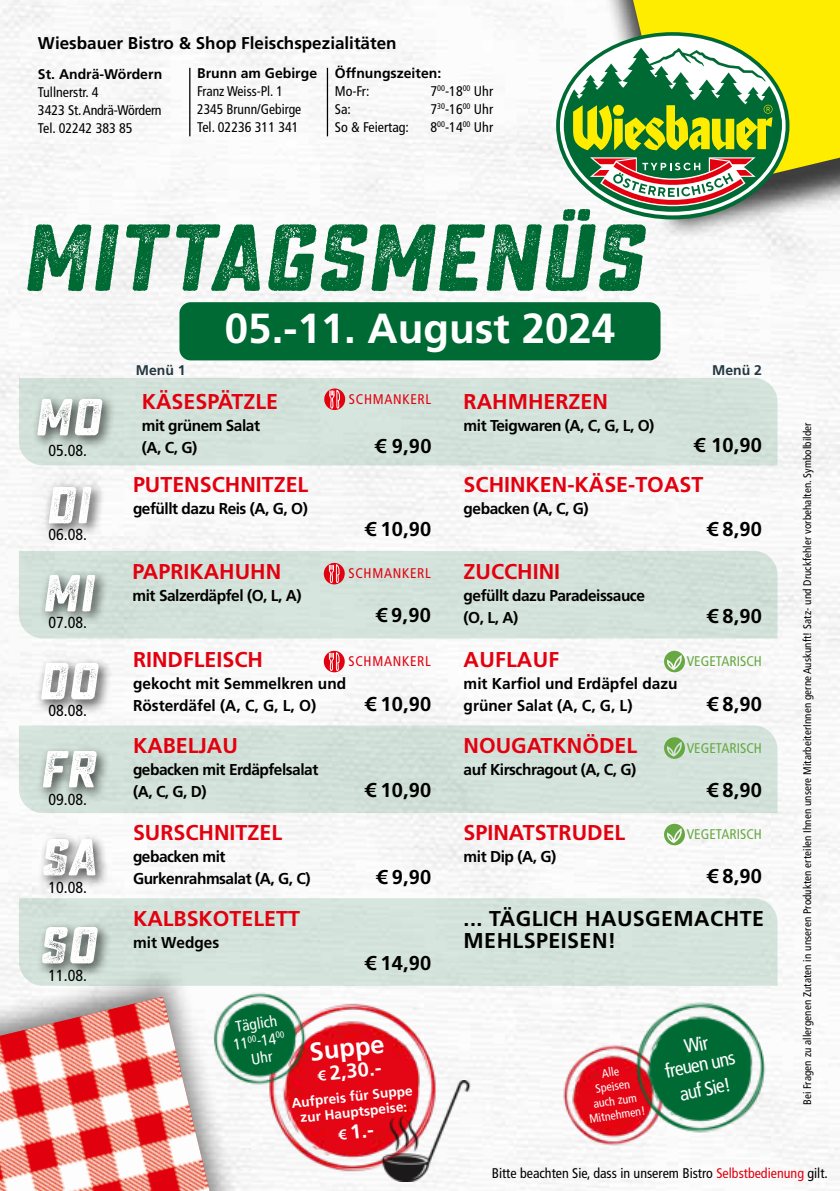
<style>
.page{position:relative;width:840px;height:1191px;background:#fff}
.page>*{position:absolute;margin:0;border:0;box-sizing:border-box;transform-origin:0 0}
.t1{font:94.6px "Sucrose Slant Bold Two";color:#006a34}
.t2{font:52px/88px "Sucrose Slant Bold Two";color:#fff}
.t3{font:700 42px "Frutiger LT Std";color:#fff}
.t4{font:700 25.4px "Frutiger LT Std";color:#fff}
.t5{font:700 21.4px "Frutiger LT Std";color:#e3000f}
.t6{font:700 21.4px/21.4px "Frutiger LT Std";letter-spacing:.02em;color:#000}
.t7{font:700 20px "Frutiger LT Std";letter-spacing:.01em;color:#000}
.t8{font:700 20px "Frutiger LT Std";color:#fff}
.t9{font:condensed 19.6px/20.2px "Frutiger LT Std";color:#fff;text-align:center}
.t10{font:700 17px "Frutiger LT Std";color:#000}
.t11{font:condensed 16px "Frutiger LT Std";color:#000}
.t12{font:700 15.8px/22px "Frutiger LT Std";letter-spacing:-.03em;color:#000}
.t13{font:700 15.8px/22px "Frutiger LT Std";color:#000}
.t14{font:condensed 15.6px/17.2px "Frutiger LT Std";color:#fff;text-align:center}
.t15{font:condensed 14px/18px "Frutiger LT Std";color:#000}
.t16{font:700 14px "Frutiger LT Std";color:#000}
.t17{font:condensed 14px "Frutiger LT Std";color:#67a843}
.t18{font:condensed 14px "Frutiger LT Std";letter-spacing:.05em;color:#e3000f}
.t19{font:700 14px "Frutiger LT Std";color:#233742}
.t20{font:700 13.8px/15.6px "Frutiger LT Std";color:#fff;text-align:center}
.t21{font:condensed 12px/14.4px "Frutiger LT Std";color:#fff;text-align:center}
.t22{font:condensed 11px "Frutiger LT Std";letter-spacing:.01em;color:#000}
.s1{font-size:14.2px}
.s2{color:#e3000f}
</style>
<div class="page">
<img style="left:0;top:0;width:839px;height:1191px">
<div style="left:19px;top:898px;width:758px;height:87px;background:#d3e3db"></div>
<div style="left:19px;top:725px;width:758px;height:88px;background:#d2e1d9"></div>
<div style="left:19px;top:551px;width:758px;height:87px;background:#d3e2da"></div>
<div style="left:19px;top:378px;width:758px;height:87px;background:#d3e2da"></div>
<hr style="left:189px;top:68px;width:1px;height:68px;background:#000">
<hr style="left:326px;top:68px;width:2px;height:68px;background:#000">
<div style="left:32px;top:392px;width:85px;height:586px;background:#000;opacity:.75"></div>
<img style="left:557px;top:1024px;width:118px;height:126px">
<img style="left:625px;top:998px;width:153px;height:143px">
<svg style="left:663px;top:651px;width:21px;height:21px"></svg>
<div style="left:324px;top:388px;width:21px;height:22px;background:#e3000f;border-radius:50%"></div>
<svg style="left:329px;top:390px;width:11px;height:19px"></svg>
<div style="left:568px;top:0;width:271px;height:241px;background:#000;opacity:.75"></div>
<svg style="left:632px;top:0;width:207px;height:196px;fill:#ffed00"></svg>
<svg style="left:556px;top:32px;width:233px;height:187px"></svg>
<div style="left:559px;top:36px;width:226px;height:179px;background:#fff;border-radius:50%"></div>
<svg style="left:563px;top:48px;width:218px;height:165px"></svg>
<div style="left:0;top:972px;width:234px;height:219px;background:#000;opacity:.47"></div>
<img style="left:0;top:996px;width:209px;height:195px">
<img style="left:257px;top:968px;width:200px;height:213px">
<img style="left:206px;top:989px;width:108px;height:101px">
<img style="left:354px;top:1080px;width:143px;height:101px">
<div style="left:179px;top:302px;width:481px;height:58px;background:#006a34;border-radius:11px"></div>
<div style="left:323px;top:563px;width:21px;height:21px;background:#e3000f;border-radius:50%"></div>
<svg style="left:328px;top:564px;width:12px;height:19px"></svg>
<div style="left:323px;top:651px;width:21px;height:21px;background:#e3000f;border-radius:50%"></div>
<svg style="left:328px;top:652px;width:12px;height:19px"></svg>
<svg style="left:663px;top:737px;width:21px;height:22px"></svg>
<svg style="left:663px;top:823px;width:21px;height:22px"></svg>
<p class="t10" style="left:38px;top:33px;width:360px">Wiesbauer Bistro &amp; Shop Fleischspezialitäten</p>
<p class="t16" style="left:38px;top:65px;width:126px">St. Andrä-Wördern</p>
<p class="t15" style="left:38px;top:83px;width:125px">Tullnerstr. 4<br>3423 St. Andrä-Wördern<br>Tel. 02242 383 85</p>
<p class="t16" style="left:334px;top:64px;width:108px">Öffnungszeiten:</p>
<p class="t15" style="left:334px;top:82px;width:36px">Mo-Fr:</p>
<p class="t15" style="left:430px;top:82px;width:64px">7<sup>00</sup>-18<sup>00</sup> Uhr</p>
<p class="t15" style="left:334px;top:100px;width:18px">Sa:</p>
<p class="t15" style="left:430px;top:100px;width:64px">7<sup>30</sup>-16<sup>00</sup> Uhr</p>
<p class="t15" style="left:334px;top:118px;width:76px">So &amp; Feiertag:</p>
<p class="t15" style="left:430px;top:118px;width:64px">8<sup>00</sup>-14<sup>00</sup> Uhr</p>
<p class="t16" style="left:197px;top:65px;width:121px">Brunn am Gebirge</p>
<p class="t15" style="left:197px;top:82px;width:106px">Franz Weiss-Pl. 1<br>2345 Brunn/Gebirge<br>Tel. 02236 311 341</p>
<h1 class="t1" style="left:21px;top:202px;width:623px">MITTAGSMENÜS</h1>
<h3 class="t3" style="left:225px;top:304px;width:391px">05.-11. August 2024</h3>
<h2 class="t2" style="left:34px;top:374px;width:69px">MO<br>DI<br>MI<br>DO<br>FR<br>SA<br>SO</h2>
<p class="t11" style="left:48px;top:441px;width:40px">05.08.</p>
<p class="t11" style="left:48px;top:525px;width:40px">06.08.</p>
<p class="t11" style="left:48px;top:613px;width:40px">07.08.</p>
<p class="t11" style="left:48px;top:701px;width:40px">08.08.</p>
<p class="t11" style="left:48px;top:789px;width:40px">09.08.</p>
<p class="t11" style="left:48px;top:877px;width:40px">10.08.</p>
<p class="t11" style="left:48px;top:965px;width:40px">11.08.</p>
<p class="t19" style="left:136px;top:362px;width:51px">Menü 1</p>
<p class="t19" style="left:711px;top:362px;width:51px">Menü 2</p>
<h3 class="t5" style="left:142px;top:388px;width:138px">KÄSESPÄTZLE</h3>
<p class="t12" style="left:142px;top:414px;width:120px">mit grünem Salat (A, C, G)</p>
<p class="t18" style="left:349px;top:391px;width:84px">SCHMANKERL</p>
<p class="t7" style="left:374px;top:434px;width:58px">€ 9,90</p>
<h3 class="t5" style="left:463px;top:388px;width:146px">RAHMHERZEN</h3>
<p class="t12" style="left:463px;top:414px;width:192px">mit Teigwaren (A, C, G, L, O)</p>
<p class="t7" style="left:693px;top:433px;width:69px">€ 10,90</p>
<h3 class="t5" style="left:133px;top:472px;width:177px">PUTENSCHNITZEL</h3>
<p class="t12" style="left:133px;top:498px;width:176px">gefüllt dazu Reis (A, G, O)</p>
<h3 class="t5" style="left:463px;top:472px;width:241px">SCHINKEN-KÄSE-TOAST</h3>
<p class="t12" style="left:463px;top:498px;width:126px">gebacken (A, C, G)</p>
<p class="t7" style="left:365px;top:517px;width:68px">€ 10,90</p>
<p class="t7" style="left:706px;top:517px;width:56px">€ 8,90</p>
<h3 class="t5" style="left:132px;top:559px;width:150px">PAPRIKAHUHN</h3>
<p class="t12" style="left:132px;top:584px;width:170px">mit Salzerdäpfel (O, L, A)</p>
<p class="t18" style="left:348px;top:565px;width:84px">SCHMANKERL</p>
<p class="t7" style="left:375px;top:604px;width:56px">€ 9,90</p>
<h3 class="t5" style="left:463px;top:559px;width:98px">ZUCCHINI</h3>
<p class="t12" style="left:463px;top:584px;width:183px">gefüllt dazu Paradeissauce (O, L, A)</p>
<p class="t7" style="left:706px;top:604px;width:56px">€ 8,90</p>
<h3 class="t5" style="left:133px;top:647px;width:131px">RINDFLEISCH</h3>
<p class="t13" style="left:133px;top:672px;width:214px">gekocht mit Semmelkren und<br>Rösterdäfel (A, C, G, L, O)</p>
<p class="t18" style="left:348px;top:653px;width:84px">SCHMANKERL</p>
<p class="t7" style="left:365px;top:692px;width:68px">€ 10,90</p>
<h3 class="t5" style="left:463px;top:647px;width:97px">AUFLAUF</h3>
<p class="t13" style="left:463px;top:672px;width:215px">mit Karfiol und Erdäpfel dazu grüner Salat (A, C, G, L)</p>
<p class="t17" style="left:686px;top:653px;width:77px">VEGETARISCH</p>
<p class="t7" style="left:706px;top:692px;width:56px">€ 8,90</p>
<h3 class="t5" style="left:133px;top:733px;width:106px">KABELJAU</h3>
<p class="t12" style="left:133px;top:759px;width:187px">gebacken mit Erdäpfelsalat (A, C, G, D)</p>
<p class="t7" style="left:365px;top:778px;width:68px">€ 10,90</p>
<h3 class="t5" style="left:463px;top:733px;width:175px">NOUGATKNÖDEL</h3>
<p class="t12" style="left:463px;top:759px;width:174px">auf Kirschragout (A, C, G)</p>
<p class="t17" style="left:686px;top:739px;width:77px">VEGETARISCH</p>
<p class="t7" style="left:706px;top:778px;width:56px">€ 8,90</p>
<h3 class="t5" style="left:133px;top:820px;width:150px">SURSCHNITZEL</h3>
<p class="t12" style="left:133px;top:845px;width:179px">gebacken mit<br>Gurkenrahmsalat (A, G, C)</p>
<p class="t7" style="left:376px;top:865px;width:56px">€ 9,90</p>
<h3 class="t5" style="left:463px;top:820px;width:163px">SPINATSTRUDEL</h3>
<p class="t12" style="left:463px;top:845px;width:94px">mit Dip (A, G)</p>
<p class="t17" style="left:686px;top:826px;width:77px">VEGETARISCH</p>
<p class="t7" style="left:706px;top:864px;width:56px">€ 8,90</p>
<h3 class="t5" style="left:133px;top:906px;width:168px">KALBSKOTELETT</h3>
<p class="t13" style="left:133px;top:932px;width:88px">mit Wedges</p>
<h3 class="t6" style="left:463px;top:908px;width:302px">... TÄGLICH HAUSGEMACHTE<br>MEHLSPEISEN!</h3>
<p class="t7" style="left:365px;top:951px;width:68px">€ 14,90</p>
<p class="t14" style="left:229px;top:1019px;width:53px;rotate:-9deg">Täglich<br>11<sup>00</sup>-14<sup>00<br></sup>Uhr</p>
<h3 class="t4" style="left:308px;top:1037px;width:76px;rotate:-6deg">Suppe</h3>
<p class="t8" style="left:316px;top:1062px;width:66px;rotate:-6deg"><span class="s1">€</span> 2,30.-</p>
<p class="t20" style="left:290px;top:1095px;width:123px;rotate:-6deg">Aufpreis für Suppe zur Hauptspeise:</p>
<p class="t8" style="left:336px;top:1121px;width:37px;rotate:-6deg"><span class="s1">€</span> 1.-</p>
<p class="t21" style="left:581px;top:1069px;width:58px;rotate:-9deg">Alle<br>Speisen auch zum<br>Mitnehmen!</p>
<p class="t9" style="left:659px;top:1041px;width:73px;rotate:-11deg">Wir freuen uns</p>
<p class="t9" style="left:677px;top:1084px;width:53px;rotate:-11deg">auf Sie!</p>
<p class="t22" style="left:800px;top:1105px;width:684px;rotate:-90deg">Bei Fragen zu allergenen Zutaten in unseren Produkten erteilen Ihnen unsere MitarbeiterInnen gerne Auskunft! Satz- und Druckfehler vorbehalten. Symbolbilder</p>
<p class="t15" style="left:491px;top:1164px;width:337px">Bitte beachten Sie, dass in unserem Bistro <span class="s2">Selbstbedienung</span> gilt.</p>
</div>
